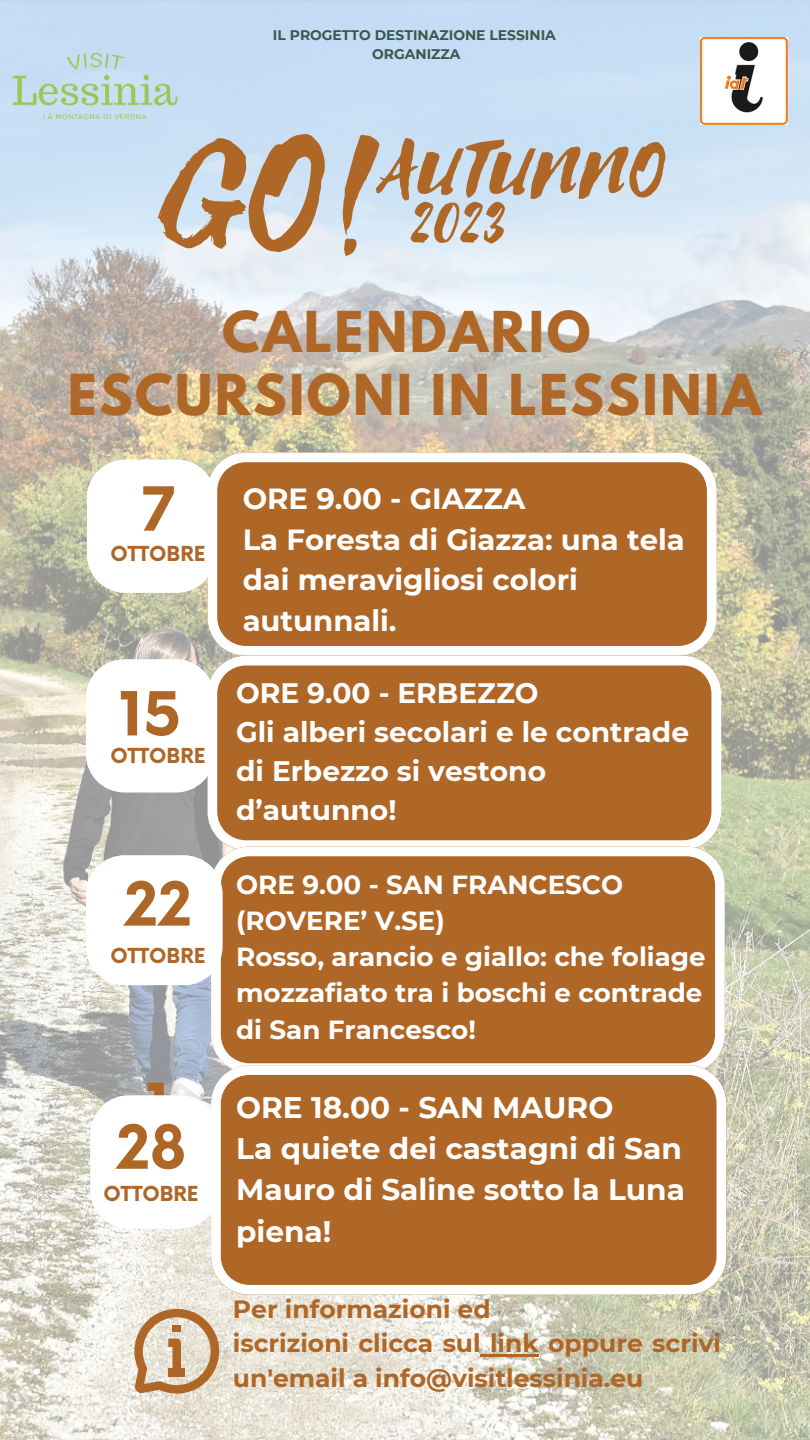
<style>
.page{position:relative;width:810px;height:1440px;background:#fff}
.page>*{position:absolute;margin:0;border:0;box-sizing:border-box;transform-origin:0 0}
.t1{font:173.9px "Selima";color:#af6728}
.t2{font:82px "Selima";color:#af6728}
.t3{font:73.1px "Selima";color:#af6728}
.t4{font:700 59.2px "Now";color:#af6728}
.t5{font:700 49.9px "League Spartan";letter-spacing:.05em;color:#af6728}
.t6{font:700 29.6px/41.1px "Montserrat";color:#fff;text-align:justify}
.t7{font:700 29.1px/40.5px "Montserrat";color:#fff}
.t8{font:700 28.1px/39px "Montserrat";color:#fff}
.t9{font:700 26.1px/36.3px "Montserrat";color:#fff}
.t10{font:700 25px/34.5px "Montserrat";color:#af6728}
.t11{font:700 20.2px "Now";color:#af6728}
.t12{font:700 13.9px "Montserrat";color:#3a5a49}
</style>
<div class="page">
<img style="left:0;top:0;width:810px;height:1440px">
<img style="left:3px;top:0;width:184px;height:178px">
<svg style="left:134px;top:1309px;width:85px;height:85px"></svg>
<div style="left:168px;top:1368px;width:17px;height:9px;background:#af6728"></div>
<div style="left:173px;top:1326px;width:8px;height:6px;background:#af6728"></div>
<img style="left:701px;top:37px;width:87px;height:87px">
<svg style="left:207px;top:452px;width:510px;height:204px"></svg>
<svg style="left:87px;top:460px;width:128px;height:133px"></svg>
<hr style="left:481px;top:1354px;width:58px;height:2px;background:#af6728">
<svg style="left:207px;top:656px;width:514px;height:194px"></svg>
<svg style="left:211px;top:847px;width:514px;height:218px"></svg>
<svg style="left:211px;top:1065px;width:515px;height:230px"></svg>
<svg style="left:86px;top:659px;width:128px;height:133px"></svg>
<svg style="left:86px;top:855px;width:137px;height:130px"></svg>
<svg style="left:90px;top:1096px;width:129px;height:133px"></svg>
<p class="t12" style="left:273px;top:27px;width:285px">IL PROGETTO DESTINAZIONE LESSINIA</p>
<p class="t12" style="left:372px;top:46px;width:90px">ORGANIZZA</p>
<p class="t1" style="left:170px;top:100px;width:223px">GO!</p>
<p class="t2" style="left:380px;top:126px;width:290px">AUTUNNO</p>
<p class="t3" style="left:411px;top:182px;width:98px">2023</p>
<p class="t5" style="left:222px;top:308px;width:370px">CALENDARIO</p>
<p class="t5" style="left:68px;top:370px;width:695px">ESCURSIONI IN LESSINIA</p>
<p class="t4" style="left:141px;top:477px;width:35px">7</p>
<p class="t11" style="left:110px;top:543px;width:97px">OTTOBRE</p>
<p class="t4" style="left:119px;top:682px;width:64px">15</p>
<p class="t11" style="left:110px;top:745px;width:97px">OTTOBRE</p>
<p class="t4" style="left:124px;top:872px;width:69px">22</p>
<p class="t11" style="left:110px;top:945px;width:97px">OTTOBRE</p>
<p class="t4" style="left:146px;top:1074px;width:26px">1</p>
<p class="t4" style="left:116px;top:1115px;width:71px">28</p>
<p class="t11" style="left:104px;top:1183px;width:97px">OTTOBRE</p>
<p class="t7" style="left:243px;top:479px;width:284px">ORE 9.00 - GIAZZA</p>
<p class="t7" style="left:243px;top:519px;width:444px">La Foresta di Giazza: una tela dai meravigliosi colori autunnali.</p>
<p class="t8" style="left:236px;top:674px;width:304px">ORE 9.00 - ERBEZZO</p>
<p class="t8" style="left:236px;top:713px;width:454px">Gli alberi secolari e le contrade di Erbezzo si vestono d’autunno!</p>
<p class="t9" style="left:236px;top:866px;width:389px">ORE 9.00 - SAN FRANCESCO (ROVERE’ V.SE)</p>
<p class="t9" style="left:236px;top:939px;width:471px">Rosso, arancio e giallo: che foliage mozzafiato tra i boschi e contrade di San Francesco!</p>
<p class="t6" style="left:236px;top:1087px;width:379px">ORE 18.00 - SAN MAURO</p>
<p class="t6" style="left:236px;top:1128px;width:450px">La quiete dei castagni di San Mauro di Saline sotto la Luna piena!</p>
<p class="t10" style="left:233px;top:1292px;width:259px">Per informazioni ed</p>
<p class="t10" style="left:233px;top:1326px;width:490px">iscrizioni clicca sul link oppure scrivi un'email a info@visitlessinia.eu</p>
</div>
